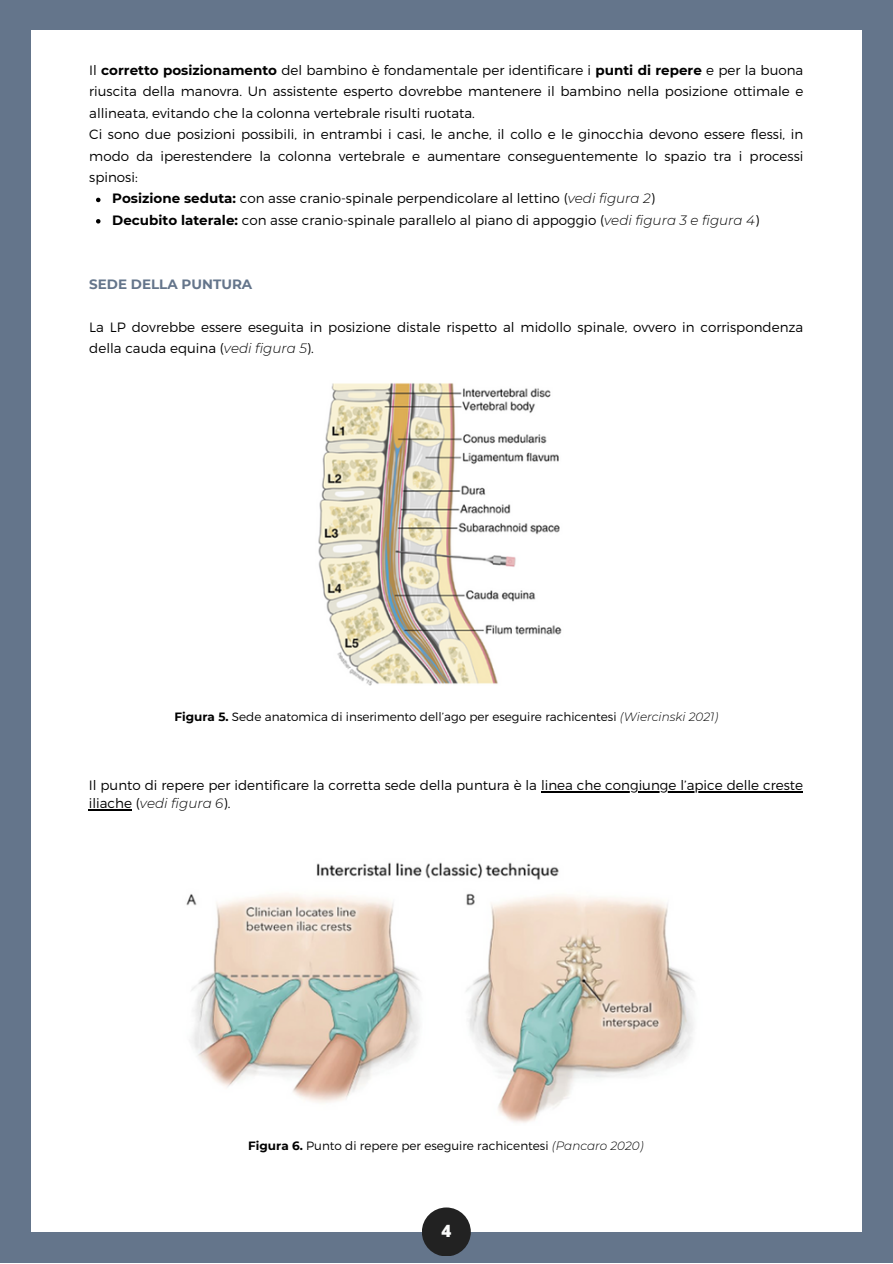
<style>
.page{position:relative;width:893px;height:1264px;background:#fff}
.page>*{position:absolute;margin:0;border:0;box-sizing:border-box;transform-origin:0 0}
.t1{font:800 16.95px "Open Sans";color:#fbfcfb}
.t2{font:300 13.5px/21.3px "Montserrat";color:#000;text-align:justify}
.t3{font:700 13.5px "Montserrat";color:#64758b}
.t4{font:300 12px "Montserrat";color:#000}
.s1{font-weight:700}
.s2{font-style:italic}
</style>
<div class="page">
<div style="left:0;top:0;width:892px;height:1262px;background:#64758b"></div>
<div style="left:31px;top:30px;width:830px;height:1201px;background:#fff"></div>
<div style="left:422px;top:1207px;width:49px;height:49px;background:#222;border-radius:50%"></div>
<img style="left:318px;top:383px;width:244px;height:302px">
<svg style="left:96px;top:198px;width:4px;height:4px"></svg>
<svg style="left:96px;top:219px;width:4px;height:4px"></svg>
<img style="left:186px;top:862px;width:509px;height:261px">
<hr style="left:541px;top:791px;width:262px;height:1px;background:#000">
<hr style="left:89px;top:809px;width:43px;height:1px;background:#000">
<p class="t2" style="left:89px;top:59px;width:715px">Il <span class="s1">corretto posizionamento</span> del bambino è fondamentale per identificare i <span class="s1">punti di repere</span> e per la buona riuscita della manovra. Un assistente esperto dovrebbe mantenere il bambino nella posizione ottimale e allineata, evitando che la colonna vertebrale risulti ruotata.</p>
<p class="t2" style="left:89px;top:123px;width:715px">Ci sono due posizioni possibili, in entrambi i casi, le anche, il collo e le ginocchia devono essere flessi, in modo da iperestendere la colonna vertebrale e aumentare conseguentemente lo spazio tra i processi spinosi:</p>
<p class="t2" style="left:112px;top:187px;width:544px"><span class="s1">Posizione seduta:</span> con asse cranio-spinale perpendicolare al lettino (<span class="s2">vedi figura 2</span>)</p>
<p class="t2" style="left:112px;top:208px;width:648px"><span class="s1">Decubito laterale:</span> con asse cranio-spinale parallelo al piano di appoggio (<span class="s2">vedi figura 3 e figura 4</span>)</p>
<p class="t3" style="left:89px;top:276px;width:164px">SEDE DELLA PUNTURA</p>
<p class="t2" style="left:89px;top:315px;width:715px">La LP dovrebbe essere eseguita in posizione distale rispetto al midollo spinale, ovvero in corrispondenza della cauda equina (<span class="s2">vedi figura 5</span>).</p>
<p class="t4" style="left:174px;top:709px;width:545px"><span class="s1">Figura 5.</span> Sede anatomica di inserimento dell’ago per eseguire rachicentesi <span class="s2">(Wiercinski 2021)</span></p>
<p class="t2" style="left:89px;top:775px;width:715px;line-height:18px">Il punto di repere per identificare la corretta sede della puntura è la linea che congiunge l’apice delle creste iliache (<span class="s2">vedi figura 6</span>).</p>
<p class="t4" style="left:248px;top:1137px;width:397px"><span class="s1">Figura 6.</span> Punto di repere per eseguire rachicentesi <span class="s2">(Pancaro 2020)</span></p>
<p class="t1" style="left:441px;top:1219px;width:11px">4</p>
</div>
